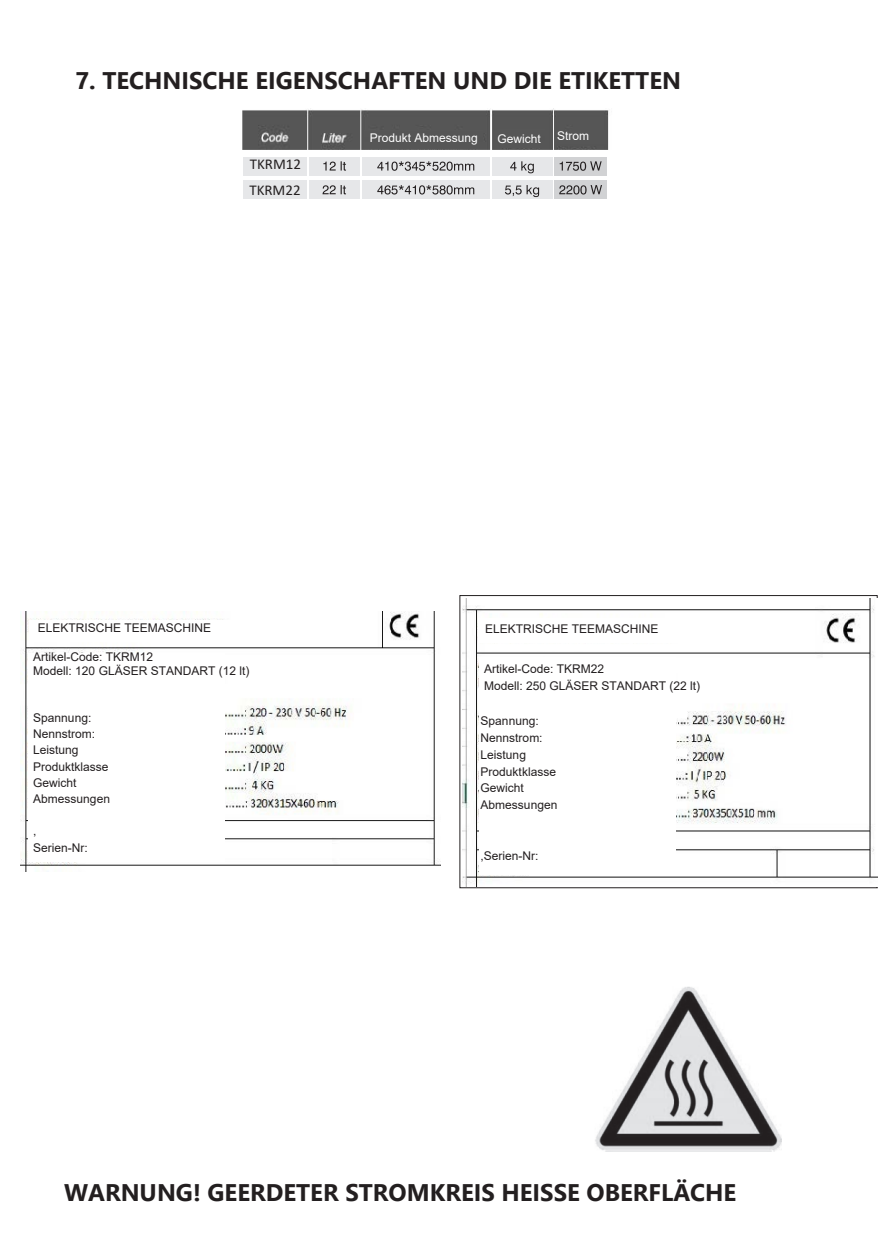
<style>
.page{position:relative;width:893px;height:1259px;background:#fff}
.page>*{position:absolute;margin:0;border:0;box-sizing:border-box;transform-origin:0 0}
.t1{font:700 24px "Segoe UI";color:#231f20}
.t2{font:15px/26.1px "Calibri";color:#231f20}
.t3{font:12px/16.2px "Arial";color:#231f20}
.t4{font:12px "Arial";color:#fff}
</style>
<div class="page">
<div style="left:492px;top:157px;width:60px;height:18px;background:#e6e7e9"></div>
<div style="left:492px;top:180px;width:60px;height:19px;background:#e6e7e9"></div>
<svg style="left:510px;top:161px;width:24px;height:12px"></svg>
<svg style="left:505px;top:185px;width:34px;height:12px"></svg>
<div style="left:243px;top:157px;width:64px;height:18px;background:#e6e7e9"></div>
<div style="left:243px;top:180px;width:64px;height:19px;background:#e6e7e9"></div>
<div style="left:309px;top:157px;width:51px;height:18px;background:#e6e7e9"></div>
<div style="left:309px;top:180px;width:51px;height:19px;background:#e6e7e9"></div>
<div style="left:362px;top:157px;width:128px;height:18px;background:#e6e7e9"></div>
<div style="left:362px;top:180px;width:128px;height:19px;background:#e6e7e9"></div>
<svg style="left:377px;top:161px;width:97px;height:10px"></svg>
<svg style="left:377px;top:185px;width:97px;height:9px"></svg>
<svg style="left:323px;top:161px;width:23px;height:10px"></svg>
<svg style="left:323px;top:185px;width:23px;height:9px"></svg>
<div style="left:554px;top:157px;width:53px;height:18px;background:#d1d2d4"></div>
<div style="left:554px;top:180px;width:53px;height:19px;background:#d1d2d4"></div>
<svg style="left:560px;top:161px;width:42px;height:10px"></svg>
<svg style="left:559px;top:185px;width:43px;height:9px"></svg>
<img style="left:595px;top:987px;width:187px;height:164px">
<img style="left:462px;top:599px;width:415px;height:288px">
<img style="left:242px;top:108px;width:367px;height:42px">
<img style="left:20px;top:611px;width:421px;height:260px">
<img style="left:30px;top:620px;width:236px;height:21px">
<img style="left:479px;top:618px;width:251px;height:25px">
<img style="left:28px;top:653px;width:196px;height:208px">
<img style="left:480px;top:657px;width:196px;height:217px">
<img style="left:497px;top:130px;width:47px;height:18px">
<div style="left:365px;top:130px;width:117px;height:19px;background:#565656"></div>
<img style="left:557px;top:131px;width:49px;height:15px">
<h1 class="t1" style="left:75px;top:58px;width:607px">7. TECHNISCHE EIGENSCHAFTEN UND DIE ETIKETTEN</h1>
<p class="t2" style="left:249px;top:151px;width:53px">TKRM12<br>TKRM22</p>
<p class="t4" style="left:370px;top:129px;width:110px">Produkt Abmessung</p>
<p class="t4" style="left:497px;top:130px;width:45px">Gewicht</p>
<p class="t4" style="left:557px;top:127px;width:34px">Strom</p>
<p class="t3" style="left:38px;top:619px;width:175px">ELEKTRISCHE TEEMASCHINE</p>
<p class="t3" style="left:485px;top:620px;width:175px">ELEKTRISCHE TEEMASCHINE</p>
<p class="t3" style="left:33px;top:649px;width:218px;line-height:14.4px">Artikel-Code: TKRM12<br>Modell: 120 GLÄSER STANDART (12 lt)</p>
<p class="t3" style="left:33px;top:709px;width:78px">Spannung:<br>Nennstrom:<br>Leistung<br>Produktklasse<br>Gewicht<br>Abmessungen</p>
<p class="t3" style="left:33px;top:823px;width:56px">,<br>Serien-Nr:</p>
<p class="t3" style="left:484px;top:661px;width:218px">Artikel-Code: TKRM22<br>Modell: 250 GLÄSER STANDART (22 lt)</p>
<p class="t3" style="left:481px;top:712px;width:78px">Spannung:<br>Nennstrom:<br>Leistung<br>Produktklasse<br>Gewicht<br>Abmessungen</p>
<p class="t3" style="left:481px;top:847px;width:60px">,Serien-Nr:</p>
<h1 class="t1" style="left:64px;top:1169px;width:674px">WARNUNG! GEERDETER STROMKREIS HEISSE OBERFLÄCHE</h1>
</div>
